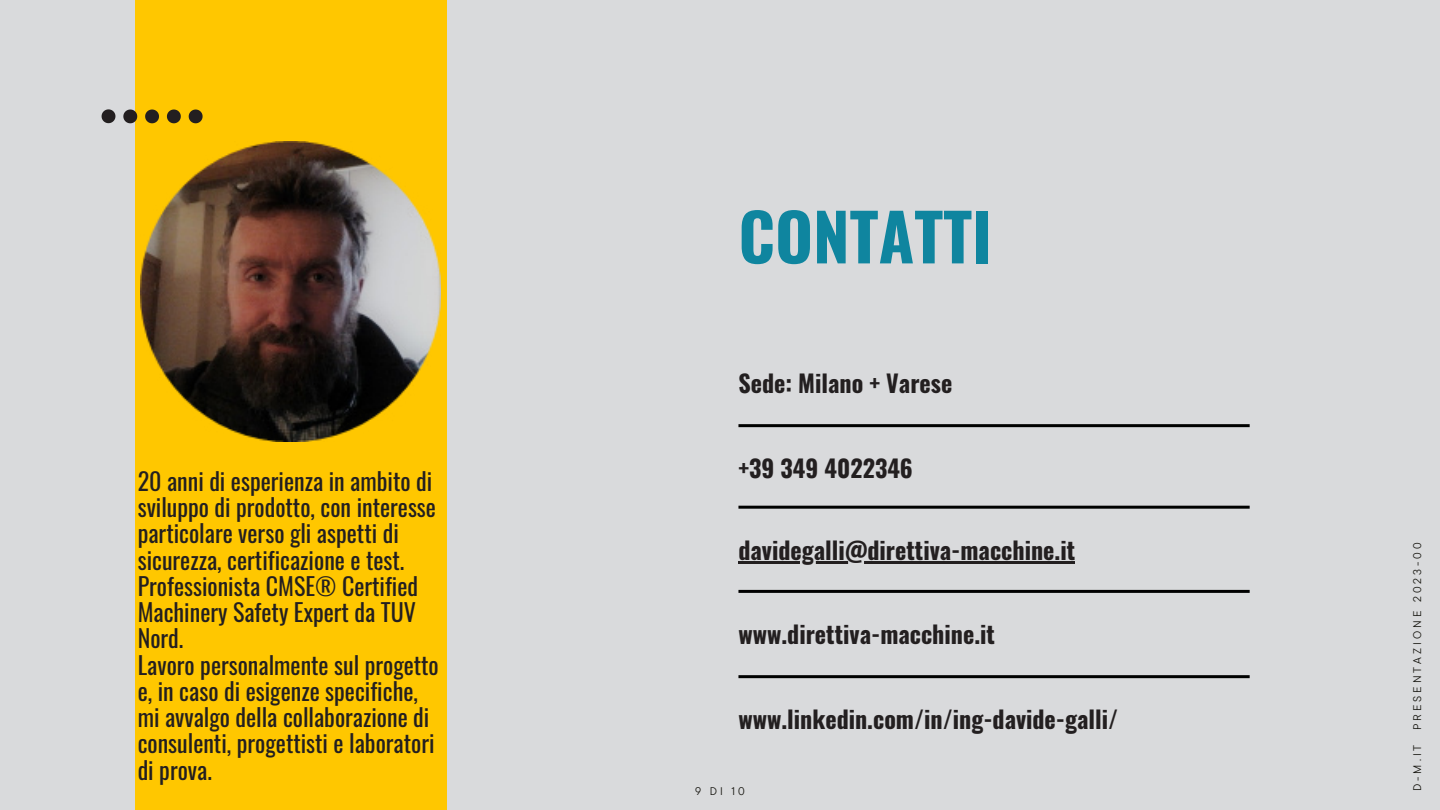
<style>
.page{position:relative;width:1440px;height:810px;background:#d9dadc}
.page>*{position:absolute;margin:0;border:0;box-sizing:border-box;transform-origin:0 0}
.t1{font:700 65px "Oswald";color:#0f859f}
.t2{font:24px/26.3px "Oswald";color:#231f20}
.t3{font:700 24px "Oswald";color:#231f20}
.t4{font:11.1px "TT Commons Pro";letter-spacing:.27em;color:#14130d}
</style>
<div class="page">
<div style="left:135px;top:0;width:311px;height:810px;background:#ffc700"></div>
<hr style="left:738px;top:424px;width:512px;height:3px;background:#000">
<hr style="left:738px;top:506px;width:512px;height:3px;background:#000">
<hr style="left:738px;top:590px;width:512px;height:3px;background:#000">
<svg style="left:102px;top:109px;width:13px;height:14px"></svg>
<svg style="left:123px;top:110px;width:14px;height:13px"></svg>
<svg style="left:145px;top:110px;width:14px;height:13px"></svg>
<svg style="left:167px;top:110px;width:14px;height:13px"></svg>
<svg style="left:189px;top:110px;width:14px;height:13px"></svg>
<hr style="left:738px;top:675px;width:512px;height:3px;background:#000">
<img style="left:141px;top:141px;width:300px;height:300px">
<hr style="left:738px;top:561px;width:337px;height:3px;background:#231f20">
<p class="t2" style="left:138px;top:466px;width:303px">20 anni di esperienza in ambito di sviluppo di prodotto, con interesse particolare verso gli aspetti di sicurezza, certificazione e test.<br>Professionista CMSE® Certified<br>Machinery Safety Expert da TUV<br>Nord.<br>Lavoro personalmente sul progetto e, in caso di esigenze specifiche, mi avvalgo della collaborazione di consulenti, progettisti e laboratori di prova.</p>
<h1 class="t1" style="left:738px;top:203px;width:255px">CONTATTI</h1>
<p class="t3" style="left:738px;top:370px;width:215px">Sede: Milano + Varese</p>
<p class="t3" style="left:738px;top:456px;width:176px">+39 349 4022346</p>
<p class="t3" style="left:738px;top:538px;width:338px">davidegalli@direttiva-macchine.it</p>
<p class="t3" style="left:738px;top:622px;width:258px">www.direttiva-macchine.it</p>
<p class="t3" style="left:738px;top:707px;width:381px">www.linkedin.com/in/ing-davide-galli/</p>
<p class="t4" style="left:695px;top:783px;width:51px">9 DI 10</p>
<p class="t4" style="left:1409px;top:730px;width:189px;rotate:-90deg">PRESENTAZIONE 2023-00</p>
<p class="t4" style="left:1409px;top:791px;width:48px;rotate:-90deg">D-M.IT</p>
</div>
